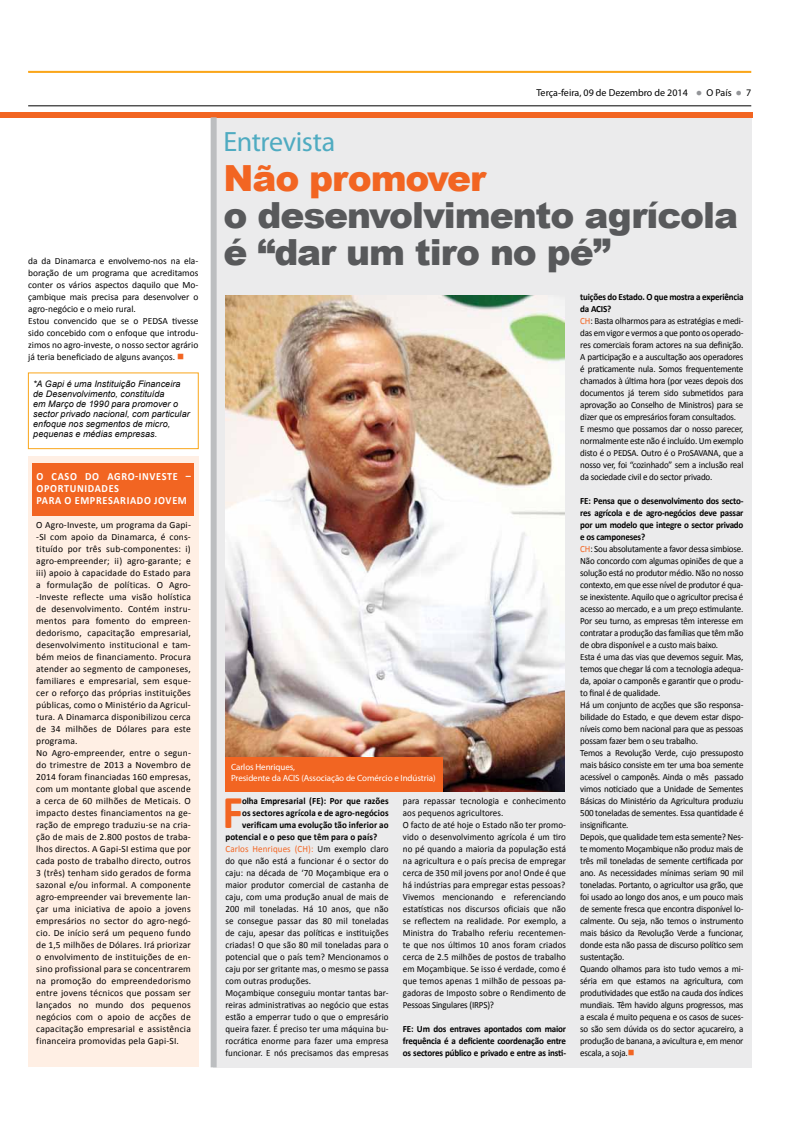
<style>
.page{position:relative;width:794px;height:1134px;background:#fff}
.page>*{position:absolute;margin:0;border:0;box-sizing:border-box;transform-origin:0 0}
.t1{font:700 47.3px "Calibri";color:#f26522;scale:.95 1}
.t2{font:900 36px/37px "Arial";letter-spacing:-.03em;color:#58595b}
.t3{font:900 36px "Arial";letter-spacing:-.03em;color:#f26522}
.t4{font:28px "Myriad Pro";letter-spacing:-.015em;color:#4fabc1}
.t5{font:700 11px/12px "Calibri";letter-spacing:.065em;color:#fff;scale:.93 1}
.t6{font:10px "Myriad Pro";color:#000}
.t7{font:9.5px/12px "Calibri";letter-spacing:-.02em;color:#000;scale:.95 1}
.t8{font:9.5px/12px "Calibri";letter-spacing:.02em;color:#000}
.t9{font:9.5px/12px "Calibri";color:#000;scale:.95 1}
.t10{font:9.5px/12px "Calibri";color:#000}
.t11{font:700 9.5px/12px "Calibri";letter-spacing:.01em;color:#000;text-align:justify;scale:.95 1}
.t12{font:9.5px "Calibri";letter-spacing:.01em;color:#f26522;scale:.95 1}
.t13{font:italic 9px/10px "Arial";letter-spacing:.005em;color:#000}
.t14{font:9px/10.8px "Myriad Pro";letter-spacing:-.01em;color:#fff}
.s1{color:#f26522}
.s2{color:#939598}
.s3{color:#000}
.s4{font-weight:700}
</style>
<div class="page">
<hr style="left:28px;top:106px;width:723px;height:1px;background:#000">
<div style="left:28px;top:71px;width:723px;height:2px;background:#faa61a;border:1px solid #faa61a"></div>
<div style="left:214px;top:117px;width:538px;height:950px;background:#ebebec"></div>
<div style="left:0;top:112px;width:752px;height:5px;background:#f26522"></div>
<div style="left:28px;top:456px;width:170px;height:611px;background:#ffefe4"></div>
<div style="left:33px;top:463px;width:161px;height:53px;background:#f26522"></div>
<div style="left:211px;top:117px;width:6px;height:950px;background:#bcbec0"></div>
<img style="left:225px;top:295px;width:340px;height:496px">
<div style="left:225px;top:757px;width:218px;height:34px;background:#f26522"></div>
<div style="left:28px;top:373px;width:170px;height:76px;border:1px solid #faa61a"></div>
<p class="t10" style="left:28px;top:255px;width:172px">da da Dinamarca e envolvemo-nos na ela&shy;boração de um programa que acreditamos conter os vários aspectos daquilo que Mo&shy;çambique mais precisa para desenvolver o agro-negócio e o meio rural.<br>Estou convencido que se o PEDSA tivesse sido concebido com o enfoque que introdu&shy;zimos no agro-investe, o nosso sector agrário já teria beneficiado de alguns avanços. <span class="s1">■</span></p>
<p class="t13" style="left:33px;top:379px;width:158px">*A Gapi é uma Instituição Financeira de Desenvolvimento, constituída<br>em Março de 1990 para promover o sector privado nacional, com particular enfoque nos segmentos de micro, pequenas e médias empresas.</p>
<p class="t5" style="left:36px;top:470px;width:168px">O caso do Agro-Investe –<br>Oportunidades<br>para o Empresariado Jovem</p>
<p class="t8" style="left:36px;top:519px;width:156px">O Agro-Investe, um programa da Gapi--SI com apoio da Dinamarca, é cons&shy;tituído por três sub-componentes: i) agro-empreender; ii) agro-garante; e iii) apoio à capacidade do Estado para a formulação de políticas. O Agro--Investe reflecte uma visão holística de desenvolvimento. Contém instru&shy;mentos para fomento do empreen&shy;dedorismo, capacitação empresarial, desenvolvimento institucional e tam&shy;bém meios de financiamento. Procura atender ao segmento de camponeses, familiares e empresarial, sem esque&shy;cer o reforço das próprias instituições públicas, como o Ministério da Agricul&shy;tura. A Dinamarca disponibilizou cerca de 34 milhões de Dólares para este programa.<br>No Agro-empreender, entre o segun&shy;do trimestre de 2013 a Novembro de 2014 foram financiadas 160 empresas, com um montante global que ascende a cerca de 60 milhões de Meticais. O impacto destes financiamentos na ge&shy;ração de emprego traduziu-se na cria&shy;ção de mais de 2.800 postos de traba&shy;lhos directos. A Gapi-SI estima que por cada posto de trabalho directo, outros 3 (três) tenham sido gerados de forma sazonal e/ou informal. A componente agro-empreender vai brevemente lan&shy;çar uma iniciativa de apoio a jovens empresários no sector do agro-negó&shy;cio. De início será um pequeno fundo de 1,5 milhões de Dólares. Irá priorizar o envolvimento de instituições de en&shy;sino profissional para se concentrarem na promoção do empreendedorismo entre jovens técnicos que possam ser lançados no mundo dos pequenos negócios com o apoio de acções de capacitação empresarial e assistência financeira promovidas pela Gapi-SI.</p>
<h3 class="t4" style="left:224px;top:125px;width:113px">Entrevista</h3>
<p class="t6" style="left:536px;top:86px;width:216px">Terça-feira, 09 de Dezembro de 2014 <span class="s2">●</span> O País <span class="s2">●</span> 7</p>
<h2 class="t3" style="left:224px;top:152px;width:264px">Não promover</h2>
<h2 class="t2" style="left:224px;top:195px;width:516px">o desenvolvimento agrícola é “dar um tiro no pé”</h2>
<p class="t14" style="left:231px;top:761px;width:206px">Carlos Henriques,<br>Presidente da ACIS (Associação de Comércio e Indústria)</p>
<h1 class="t1" style="left:222px;top:782px;width:23px">F</h1>
<p class="t11" style="left:242px;top:795px;width:156px">olha Empresarial (FE): Por que razões</p>
<p class="t11" style="left:242px;top:807px;width:156px">os sectores agrícola e de agro-negócios</p>
<p class="t11" style="left:242px;top:819px;width:156px">verificam uma evolução tão inferior ao</p>
<p class="t11" style="left:225px;top:831px;width:161px">potencial e o peso que têm para o país?</p>
<p class="t12" style="left:225px;top:843px;width:173px">Carlos Henriques (CH): <span class="s3">Um exemplo claro</span></p>
<p class="t9" style="left:225px;top:855px;width:173px">do que não está a funcionar é o sector do</p>
<p class="t9" style="left:225px;top:867px;width:173px">caju: na década de ‘70 Moçambique era o</p>
<p class="t9" style="left:225px;top:879px;width:173px">maior produtor comercial de castanha de</p>
<p class="t9" style="left:225px;top:891px;width:173px">caju, com uma produção anual de mais de</p>
<p class="t9" style="left:225px;top:903px;width:173px">200 mil toneladas. Há 10 anos, que não</p>
<p class="t9" style="left:225px;top:915px;width:173px">se consegue passar das 80 mil toneladas</p>
<p class="t9" style="left:225px;top:927px;width:173px">de caju, apesar das políticas e instituições</p>
<p class="t9" style="left:225px;top:939px;width:173px">criadas! O que são 80 mil toneladas para o</p>
<p class="t9" style="left:225px;top:951px;width:173px">potencial que o país tem? Mencionamos o</p>
<p class="t9" style="left:225px;top:963px;width:173px">caju por ser gritante mas, o mesmo se passa</p>
<p class="t9" style="left:225px;top:975px;width:92px">com outras produções.</p>
<p class="t9" style="left:225px;top:987px;width:173px">Moçambique conseguiu montar tantas bar-</p>
<p class="t9" style="left:225px;top:999px;width:173px">reiras administrativas ao negócio que estas</p>
<p class="t9" style="left:225px;top:1011px;width:173px">estão a emperrar tudo o que o empresário</p>
<p class="t9" style="left:225px;top:1023px;width:173px">queira fazer. É preciso ter uma máquina bu-</p>
<p class="t9" style="left:225px;top:1035px;width:173px">rocrática enorme para fazer uma empresa</p>
<p class="t9" style="left:225px;top:1047px;width:173px">funcionar. E nós precisamos das empresas</p>
<p class="t9" style="left:403px;top:795px;width:173px">para repassar tecnologia e conhecimento aos pequenos agricultores.<br>O facto de até hoje o Estado não ter promo&shy;vido o desenvolvimento agrícola é um tiro no pé quando a maioria da população está na agricultura e o país precisa de empregar cerca de 350 mil jovens por ano! Onde é que há indústrias para empregar estas pessoas?<br>Vivemos mencionando e referenciando estatísticas nos discursos oficiais que não se reflectem na realidade. Por exemplo, a Ministra do Trabalho referiu recentemen&shy;te que nos últimos 10 anos foram criados cerca de 2.5 milhões de postos de trabalho em Moçambique. Se isso é verdade, como é que temos apenas 1 milhão de pessoas pa&shy;gadoras de Imposto sobre o Rendimento de Pessoas Singulares (IRPS)?</p>
<p class="t11" style="left:403px;top:1023px;width:173px">FE: Um dos entraves apontados com maior frequência é a deficiente coordenação entre os sectores público e privado e entre as insti-</p>
<p class="t7" style="left:580px;top:291px;width:173px"><span class="s4">tuições do Estado. O que mostra a experiência da ACIS?<br></span><span class="s1">CH</span>: Basta olharmos para as estratégias e medi&shy;das em vigor e vermos a que ponto os operado&shy;res comerciais foram actores na sua definição.<br>A participação e a auscultação aos operadores é praticamente nula. Somos frequentemente chamados à última hora (por vezes depois dos documentos já terem sido submetidos para aprovação ao Conselho de Ministros) para se dizer que os empresários foram consultados.<br>E mesmo que possamos dar o nosso parecer, normalmente este não é incluído. Um exemplo disto é o PEDSA. Outro é o ProSAVANA, que a nosso ver, foi “cozinhado” sem a inclusão real da sociedade civil e do sector privado.</p>
<p class="t7" style="left:580px;top:495px;width:173px"><span class="s4">FE: Pensa que o desenvolvimento dos secto&shy;res agrícola e de agro-negócios deve passar por um modelo que integre o sector privado e os camponeses?<br></span><span class="s1">CH</span>: Sou absolutamente a favor dessa simbiose.<br>Não concordo com algumas opiniões de que a solução está no produtor médio. Não no nosso contexto, em que esse nível de produtor é qua&shy;se inexistente. Aquilo que o agricultor precisa é acesso ao mercado, e a um preço estimulante.<br>Por seu turno, as empresas têm interesse em contratar a produção das famílias que têm mão de obra disponível e a custo mais baixo.<br>Esta é uma das vias que devemos seguir. Mas, temos que chegar lá com a tecnologia adequa&shy;da, apoiar o camponês e garantir que o produ&shy;to final é de qualidade.<br>Há um conjunto de acções que são responsa&shy;bilidade do Estado, e que devem estar dispo&shy;níveis como bem nacional para que as pessoas possam fazer bem o seu trabalho.<br>Temos a Revolução Verde, cujo pressuposto mais básico consiste em ter uma boa semente acessível o camponês. Ainda o mês passado vimos noticiado que a Unidade de Sementes Básicas do Ministério da Agricultura produziu 500 toneladas de sementes. Essa quantidade é insignificante.<br>Depois, que qualidade tem esta semente? Nes&shy;te momento Moçambique não produz mais de três mil toneladas de semente certificada por ano. As necessidades mínimas seriam 90 mil toneladas. Portanto, o agricultor usa grão, que foi usado ao longo dos anos, e um pouco mais de semente fresca que encontra disponível lo&shy;calmente. Ou seja, não temos o instrumento mais básico da Revolução Verde a funcionar, donde esta não passa de discurso político sem sustentação.<br>Quando olhamos para isto tudo vemos a mi&shy;séria em que estamos na agricultura, com produtividades que estão na cauda dos índices mundiais. Têm havido alguns progressos, mas a escala é muito pequena e os casos de suces&shy;so são sem dúvida os do sector açucareiro, a produção de banana, a avicultura e, em menor escala, a soja.<span class="s1">■</span></p>
</div>
